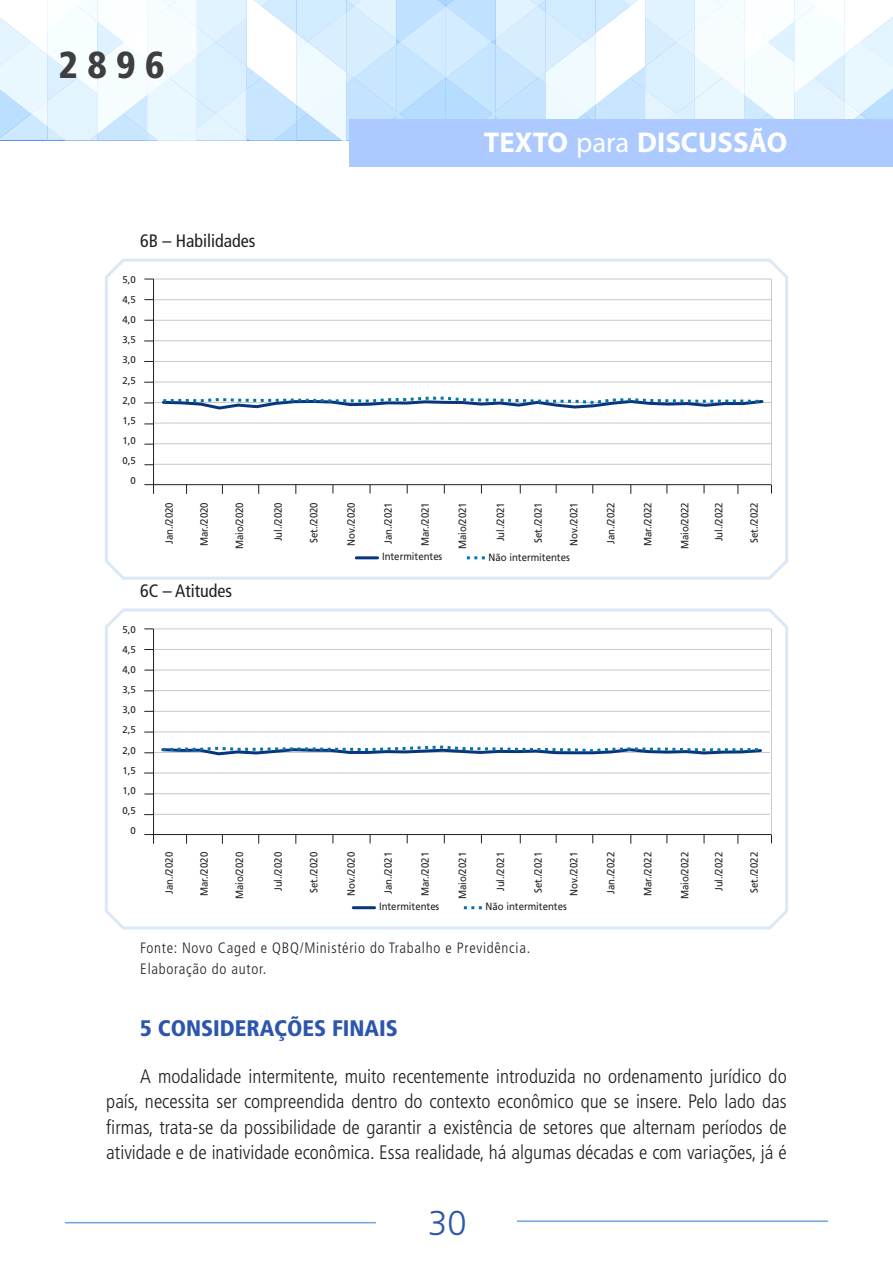
<style>
.page{position:relative;width:893px;height:1263px;background:#fff}
.page>*{position:absolute;margin:0;border:0;box-sizing:border-box;transform-origin:0 0}
.t1{font:900 condensed 37.5px "Frutiger LT Pro";color:#3e3e3f}
.t2{font:300 34.5px "Frutiger LT Pro";color:#2c55ae}
.t3{font:700 28.65px "Myriad Pro";color:#fff}
.titulo_1{font:900 condensed 22.5px "Frutiger LT Pro";color:#2c55ae}
.texto_corrido{font:300 condensed 19.5px/25.5px "Frutiger LT Pro";color:#231f20;text-align:justify}
.titulo_3_Em___grafic{font:condensed 18px "Frutiger LT Pro";color:#231f20}
.fonte_elaboracao_1{font:300 condensed 15px "Frutiger LT Pro";letter-spacing:.05em;color:#231f20}
.fonte_elaboracao_3{font:300 condensed 15px "Frutiger LT Pro";letter-spacing:.05em;color:#231f20}
.t4{font:10.5px "Frutiger LT Pro";color:#231f20;scale:.91 1}
.t5{font:9.75px "Frutiger LT Pro";color:#231f20}
.s1{font-weight:400}
</style>
<div class="page">
<svg style="left:794px;top:0;width:99px;height:119px"></svg>
<svg style="left:0;top:0;width:794px;height:140px"></svg>
<div style="left:349px;top:119px;width:544px;height:48px;background:#accaff"></div>
<hr style="left:517px;top:1220px;width:311px;height:2px;background:#6fa5d9">
<hr style="left:65px;top:1222px;width:311px;height:1px;background:#6fa5d9">
<svg style="left:105px;top:258px;width:683px;height:322px"></svg>
<svg style="left:105px;top:608px;width:683px;height:322px"></svg>
<svg style="left:144px;top:484px;width:10px;height:10px"></svg>
<hr style="left:153px;top:279px;width:618px;height:1px;background:#c7c8ca">
<hr style="left:771px;top:279px;width:1px;height:206px;background:#c7c8ca">
<hr style="left:154px;top:484px;width:617px;height:1px;background:#231f20">
<hr style="left:153px;top:279px;width:1px;height:206px;background:#231f20">
<hr style="left:356px;top:556px;width:22px;height:3px;background:#08357c">
<svg style="left:467px;top:556px;width:21px;height:3px"></svg>
<hr style="left:154px;top:464px;width:617px;height:1px;background:#c7c8ca">
<hr style="left:154px;top:443px;width:617px;height:1px;background:#c7c8ca">
<hr style="left:154px;top:423px;width:617px;height:1px;background:#c7c8ca">
<hr style="left:154px;top:402px;width:617px;height:1px;background:#c7c8ca">
<hr style="left:154px;top:382px;width:617px;height:1px;background:#c7c8ca">
<hr style="left:154px;top:361px;width:617px;height:1px;background:#c7c8ca">
<hr style="left:154px;top:340px;width:617px;height:1px;background:#c7c8ca">
<hr style="left:154px;top:320px;width:617px;height:1px;background:#c7c8ca">
<hr style="left:154px;top:299px;width:617px;height:1px;background:#c7c8ca">
<svg style="left:160px;top:395px;width:605px;height:16px"></svg>
<svg style="left:144px;top:834px;width:10px;height:10px"></svg>
<hr style="left:153px;top:629px;width:618px;height:1px;background:#c7c8ca">
<hr style="left:771px;top:629px;width:1px;height:205px;background:#c7c8ca">
<hr style="left:154px;top:834px;width:617px;height:1px;background:#231f20">
<hr style="left:353px;top:906px;width:22px;height:3px;background:#08357c">
<svg style="left:464px;top:906px;width:21px;height:3px"></svg>
<hr style="left:153px;top:814px;width:617px;height:1px;background:#c7c8ca">
<hr style="left:153px;top:793px;width:617px;height:1px;background:#c7c8ca">
<hr style="left:153px;top:773px;width:617px;height:1px;background:#c7c8ca">
<hr style="left:153px;top:752px;width:617px;height:1px;background:#c7c8ca">
<hr style="left:153px;top:732px;width:617px;height:1px;background:#c7c8ca">
<hr style="left:153px;top:711px;width:617px;height:1px;background:#c7c8ca">
<hr style="left:153px;top:690px;width:617px;height:1px;background:#c7c8ca">
<hr style="left:153px;top:670px;width:617px;height:1px;background:#c7c8ca">
<hr style="left:153px;top:649px;width:617px;height:1px;background:#c7c8ca">
<svg style="left:160px;top:744px;width:604px;height:13px"></svg>
<hr style="left:153px;top:629px;width:1px;height:206px;background:#231f20">
<h1 class="t1" style="left:58px;top:42px;width:108px">2896</h1>
<p class="titulo_3_Em___grafic" style="left:140px;top:231px;width:117px">6B – Habilidades</p>
<p class="t5" style="left:123px;top:274px;width:15px">5,0</p>
<p class="t5" style="left:122px;top:294px;width:15px">4,5</p>
<p class="t5" style="left:123px;top:314px;width:15px">4,0</p>
<p class="t5" style="left:122px;top:334px;width:15px">3,5</p>
<p class="t5" style="left:123px;top:354px;width:15px">3,0</p>
<p class="t5" style="left:122px;top:374px;width:15px">2,5</p>
<p class="t5" style="left:123px;top:395px;width:15px">2,0</p>
<p class="t5" style="left:122px;top:415px;width:15px">1,5</p>
<p class="t5" style="left:123px;top:435px;width:15px">1,0</p>
<p class="t5" style="left:122px;top:455px;width:15px">0,5</p>
<p class="t5" style="left:131px;top:475px;width:7px">0</p>
<h3 class="t3" style="left:484px;top:124px;width:305px">TEXTO <span class="s1">para</span> DISCUSSÃO</h3>
<p class="t4" style="left:163px;top:544px;width:47px;rotate:-90deg">Jan./2020</p>
<p class="t4" style="left:198px;top:546px;width:50px;rotate:-90deg">Mar./2020</p>
<p class="t4" style="left:233px;top:549px;width:53px;rotate:-90deg">Maio/2020</p>
<p class="t4" style="left:272px;top:541px;width:44px;rotate:-90deg">Jul./2020</p>
<p class="t4" style="left:308px;top:543px;width:46px;rotate:-90deg">Set./2020</p>
<p class="t4" style="left:345px;top:546px;width:49px;rotate:-90deg">Nov./2020</p>
<p class="t4" style="left:382px;top:544px;width:47px;rotate:-90deg">Jan./2021</p>
<p class="t4" style="left:419px;top:546px;width:50px;rotate:-90deg">Mar./2021</p>
<p class="t4" style="left:456px;top:549px;width:53px;rotate:-90deg">Maio/2021</p>
<p class="t4" style="left:494px;top:541px;width:44px;rotate:-90deg">Jul./2021</p>
<p class="t4" style="left:532px;top:543px;width:46px;rotate:-90deg">Set./2021</p>
<p class="t4" style="left:567px;top:546px;width:49px;rotate:-90deg">Nov./2021</p>
<p class="t4" style="left:605px;top:544px;width:47px;rotate:-90deg">Jan./2022</p>
<p class="t4" style="left:642px;top:546px;width:50px;rotate:-90deg">Mar./2022</p>
<p class="t4" style="left:679px;top:549px;width:53px;rotate:-90deg">Maio/2022</p>
<p class="t4" style="left:713px;top:541px;width:44px;rotate:-90deg">Jul./2022</p>
<p class="t4" style="left:748px;top:543px;width:46px;rotate:-90deg">Set./2022</p>
<p class="titulo_3_Em___grafic" style="left:140px;top:580px;width:93px">6C – Atitudes</p>
<p class="t5" style="left:123px;top:623px;width:15px">5,0</p>
<p class="t5" style="left:122px;top:644px;width:15px">4,5</p>
<p class="t5" style="left:123px;top:664px;width:15px">4,0</p>
<p class="t5" style="left:122px;top:684px;width:15px">3,5</p>
<p class="t5" style="left:123px;top:704px;width:15px">3,0</p>
<p class="t5" style="left:122px;top:724px;width:15px">2,5</p>
<p class="t5" style="left:123px;top:744px;width:15px">2,0</p>
<p class="t5" style="left:122px;top:765px;width:15px">1,5</p>
<p class="t5" style="left:123px;top:785px;width:15px">1,0</p>
<p class="t5" style="left:122px;top:805px;width:15px">0,5</p>
<p class="t5" style="left:131px;top:825px;width:7px">0</p>
<p class="t4" style="left:382px;top:551px;width:68px">Intermitentes</p>
<p class="t4" style="left:489px;top:551px;width:91px">Não intermitentes</p>
<p class="t4" style="left:163px;top:894px;width:47px;rotate:-90deg">Jan./2020</p>
<p class="t4" style="left:198px;top:896px;width:50px;rotate:-90deg">Mar./2020</p>
<p class="t4" style="left:233px;top:899px;width:53px;rotate:-90deg">Maio/2020</p>
<p class="t4" style="left:272px;top:891px;width:44px;rotate:-90deg">Jul./2020</p>
<p class="t4" style="left:308px;top:893px;width:46px;rotate:-90deg">Set./2020</p>
<p class="t4" style="left:345px;top:896px;width:49px;rotate:-90deg">Nov./2020</p>
<p class="t4" style="left:382px;top:894px;width:47px;rotate:-90deg">Jan./2021</p>
<p class="t4" style="left:419px;top:896px;width:50px;rotate:-90deg">Mar./2021</p>
<p class="t4" style="left:456px;top:899px;width:53px;rotate:-90deg">Maio/2021</p>
<p class="t4" style="left:494px;top:891px;width:44px;rotate:-90deg">Jul./2021</p>
<p class="t4" style="left:532px;top:893px;width:46px;rotate:-90deg">Set./2021</p>
<p class="t4" style="left:567px;top:896px;width:49px;rotate:-90deg">Nov./2021</p>
<p class="t4" style="left:605px;top:894px;width:47px;rotate:-90deg">Jan./2022</p>
<p class="t4" style="left:642px;top:896px;width:50px;rotate:-90deg">Mar./2022</p>
<p class="t4" style="left:679px;top:899px;width:53px;rotate:-90deg">Maio/2022</p>
<p class="t4" style="left:713px;top:891px;width:44px;rotate:-90deg">Jul./2022</p>
<p class="t4" style="left:748px;top:893px;width:46px;rotate:-90deg">Set./2022</p>
<p class="t4" style="left:379px;top:900px;width:68px">Intermitentes</p>
<p class="t4" style="left:486px;top:901px;width:91px">Não intermitentes</p>
<p class="fonte_elaboracao_1" style="left:140px;top:939px;width:391px">Fonte: Novo Caged e QBQ/Ministério do Trabalho e Previdência.</p>
<p class="fonte_elaboracao_3" style="left:140px;top:960px;width:127px">Elaboração do autor.</p>
<p class="titulo_1" style="left:140px;top:1014px;width:259px">5 CONSIDERAÇÕES FINAIS</p>
<p class="texto_corrido" style="left:106px;top:1063px;width:682px;text-indent:34px">A modalidade intermitente, muito recentemente introduzida no ordenamento jurídico do país, necessita ser compreendida dentro do contexto econômico que se insere. Pelo lado das firmas, trata-se da possibilidade de garantir a existência de setores que alternam períodos de atividade e de inatividade econômica. Essa realidade, há algumas décadas e com variações, já é</p>
<h2 class="t2" style="left:428px;top:1203px;width:40px">30</h2>
</div>
